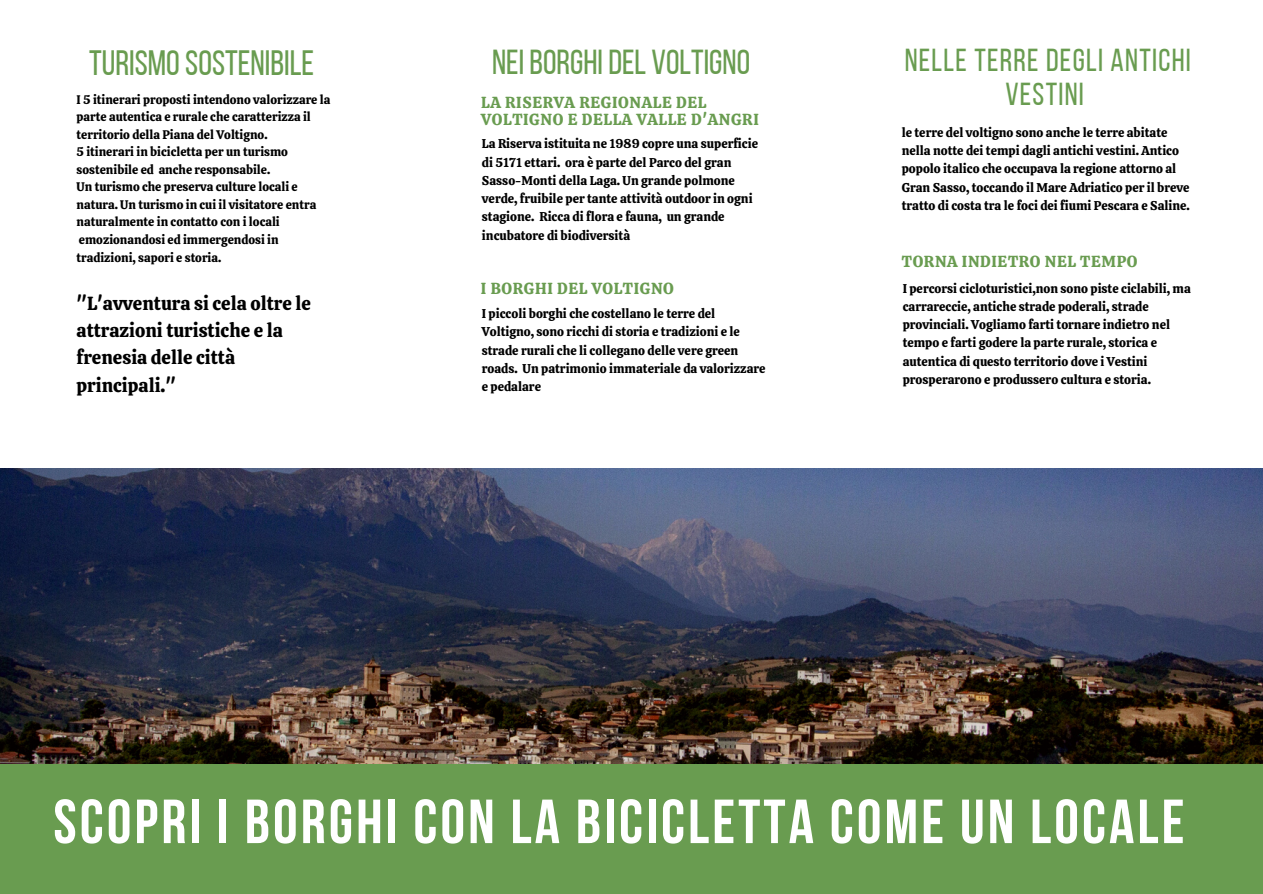
<style>
.page{position:relative;width:1263px;height:894px;background:#fff}
.page>*{position:absolute;margin:0;border:0;box-sizing:border-box;transform-origin:0 0}
.t1{font:700 62.1px "Bebas Neue";letter-spacing:.05em;color:#fff}
.t2{font:35.1px "Bebas Neue";color:#699c50}
.t3{font:34.65px "Bebas Neue";color:#699c50}
.t4{font:31.65px/33.6px "Bebas Neue";letter-spacing:.04em;color:#699c50;text-align:center}
.t5{font:18.9px/27.3px "Calistoga";color:#000}
.t6{font:15.9px/16.4px "Calistoga";letter-spacing:.04em;color:#699c50}
.t7{font:12.75px/18.3px "Calistoga";color:#000}
.t8{font:12.6px/18.3px "Calistoga";color:#000}
.t9{font:12.3px/17.5px "Calistoga";color:#000}
</style>
<div class="page">
<div style="left:0;top:763px;width:1263px;height:130px;background:#699c50"></div>
<img style="left:0;top:468px;width:1263px;height:295px">
<h2 class="t2" style="left:89px;top:48px;width:227px">TURISMOSOSTENIBILE</h2>
<p class="t9" style="left:77px;top:91px;width:255px">I 5 itinerari proposti intendono valorizzare la parte autentica e rurale che caratterizza il territorio della Piana del Voltigno.<br>5 itinerari in bicicletta per un turismo sostenibile ed anche responsabile.<br>Un turismo che preserva culture locali e natura. Un turismo in cui il visitatore entra naturalmente in contatto con i locali emozionandosi ed immergendosi in tradizioni, sapori e storia.</p>
<h3 class="t5" style="left:77px;top:289px;width:236px">"L'avventura si cela oltre le attrazioni turistiche e la frenesia delle città principali."</h3>
<h3 class="t3" style="left:492px;top:48px;width:259px">NEI BORGHI DEL VOLTIGNO</h3>
<p class="t6" style="left:481px;top:94px;width:279px">LA RISERVA REGIONALE DEL<br>VOLTIGNO E DELLA VALLE D'ANGRI</p>
<p class="t7" style="left:482px;top:135px;width:278px">La Riserva istituita ne 1989 copre una superficie di 5171 ettari. ora è parte del Parco del gran Sasso-Monti della Laga. Un grande polmone verde, fruibile per tante attività outdoor in ogni stagione. Ricca di flora e fauna, un grande incubatore di biodiversità</p>
<p class="t6" style="left:481px;top:280px;width:194px">I BORGHI DEL VOLTIGNO</p>
<p class="t7" style="left:482px;top:304px;width:285px">I piccoli borghi che costellano le terre del Voltigno, sono ricchi di storia e tradizioni e le strade rurali che li collegano delle vere green roads. Un patrimonio immateriale da valorizzare e pedalare</p>
<h3 class="t4" style="left:905px;top:47px;width:288px">NELLE TERRE DEGLI ANTICHI<br>VESTINI</h3>
<p class="t8" style="left:902px;top:123px;width:290px">le terre del voltigno sono anche le terre abitate nella notte dei tempi dagli antichi vestini. Antico popolo italico che occupava la regione attorno al Gran Sasso, toccando il Mare Adriatico per il breve tratto di costa tra le foci dei fiumi Pescara e Saline.</p>
<p class="t6" style="left:902px;top:253px;width:237px">TORNA INDIETRO NEL TEMPO</p>
<p class="t8" style="left:903px;top:279px;width:290px">I percorsi cicloturistici,non sono piste ciclabili, ma carrareccie, antiche strade poderali, strade provinciali. Vogliamo farti tornare indietro nel tempo e farti godere la parte rurale, storica e autentica di questo territorio dove i Vestini prosperarono e produssero cultura e storia.</p>
<h1 class="t1" style="left:53px;top:796px;width:1132px">SCOPRI I BORGHI CON LA BICICLETTA COME UN LOCALE</h1>
</div>
